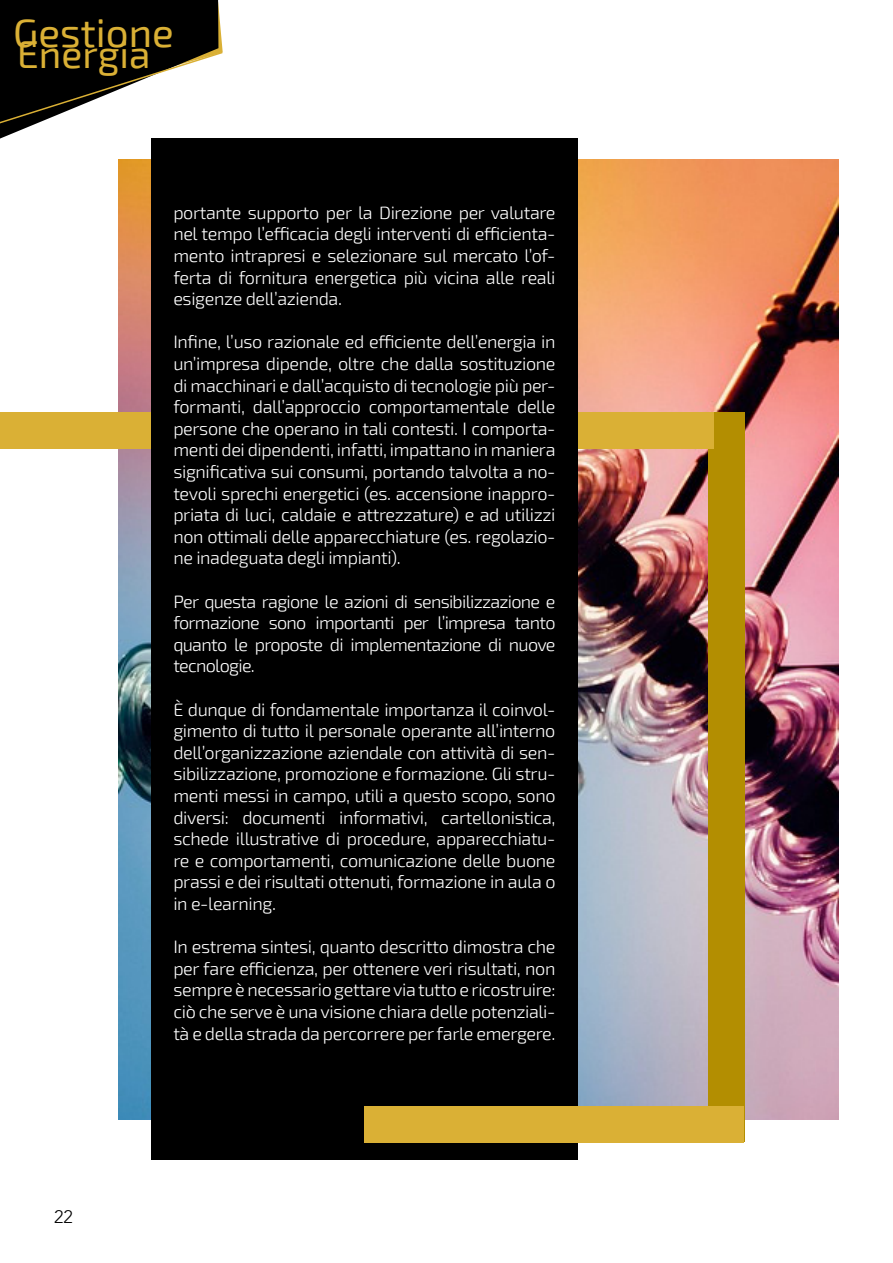
<style>
.page{position:relative;width:893px;height:1263px;background:#fff}
.page>*{position:absolute;margin:0;border:0;box-sizing:border-box;transform-origin:0 0}
.t1{font:40.35px "Exo 2";color:#dab035}
.t2{font:38.85px "Exo 2";color:#dab035}
.t3{font:300 18px/21.6px "Exo 2";letter-spacing:-.02em;color:#fff;text-align:justify}
.t4{font:300 18px "Avenir LT Std";color:#000}
</style>
<div class="page">
<svg style="left:0;top:0;width:224px;height:139px"></svg>
<img style="left:119px;top:159px;width:720px;height:960px">
<div style="left:708px;top:412px;width:36px;height:730px;background:#b38e01"></div>
<div style="left:0;top:412px;width:713px;height:37px;background:#dab035"></div>
<div style="left:151px;top:139px;width:426px;height:1021px;background:#000"></div>
<div style="left:364px;top:1106px;width:380px;height:36px;background:#dab035"></div>
<h1 class="t1" style="left:13px;top:6px;width:162px">Gestione</h1>
<h2 class="t2" style="left:17px;top:30px;width:135px">Energia</h2>
<p class="t4" style="left:54px;top:1206px;width:20px">22</p>
<p class="t3" style="left:173px;top:201px;width:384px">portante supporto per la Direzione per valutare nel tempo l’efficacia degli interventi di efficienta&shy;mento intrapresi e selezionare sul mercato l’of&shy;ferta di fornitura energetica più vicina alle reali esigenze dell’azienda.</p>
<p class="t3" style="left:173px;top:330px;width:384px">Infine, l’uso razionale ed efficiente dell’energia in un’impresa dipende, oltre che dalla sostituzione di macchinari e dall’acquisto di tecnologie più per&shy;formanti, dall’approccio comportamentale delle persone che operano in tali contesti. I comporta&shy;menti dei dipendenti, infatti, impattano in maniera significativa sui consumi, portando talvolta a no&shy;tevoli sprechi energetici (es. accensione inappro&shy;priata di luci, caldaie e attrezzature) e ad utilizzi non ottimali delle apparecchiature (es. regolazio&shy;ne inadeguata degli impianti).</p>
<p class="t3" style="left:173px;top:589px;width:384px">Per questa ragione le azioni di sensibilizzazione e formazione sono importanti per l’impresa tanto quanto le proposte di implementazione di nuove tecnologie.</p>
<p class="t3" style="left:173px;top:697px;width:384px">È dunque di fondamentale importanza il coinvol&shy;gimento di tutto il personale operante all’interno dell’organizzazione aziendale con attività di sen&shy;sibilizzazione, promozione e formazione. Gli stru&shy;menti messi in campo, utili a questo scopo, sono diversi: documenti informativi, cartellonistica, schede illustrative di procedure, apparecchiatu&shy;re e comportamenti, comunicazione delle buone prassi e dei risultati ottenuti, formazione in aula o in e-learning.</p>
<p class="t3" style="left:173px;top:935px;width:384px">In estrema sintesi, quanto descritto dimostra che per fare efficienza, per ottenere veri risultati, non sempre è necessario gettare via tutto e ricostruire: ciò che serve è una visione chiara delle potenziali&shy;tà e della strada da percorrere per farle emergere.</p>
</div>
